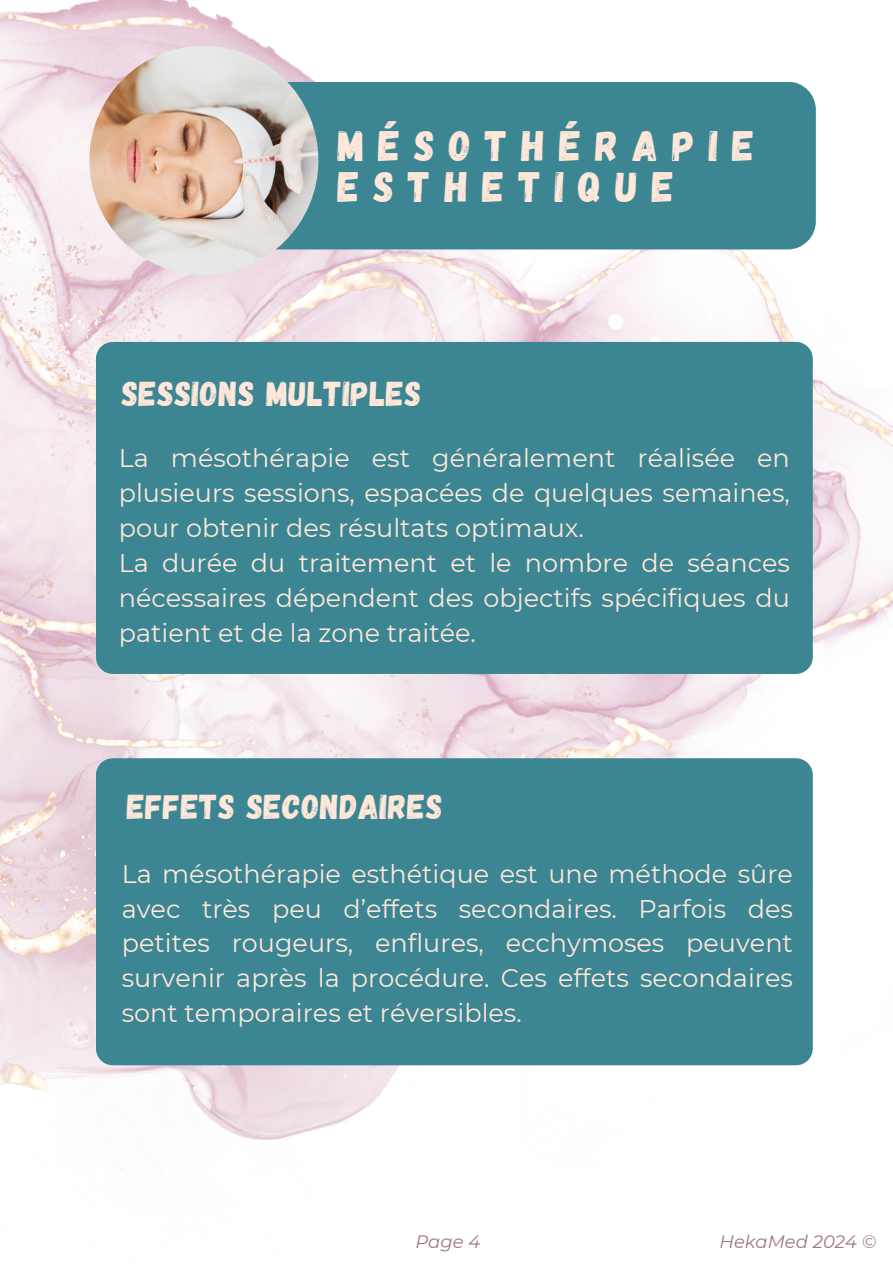
<style>
.page{position:relative;width:893px;height:1264px;background:#fff}
.page>*{position:absolute;margin:0;border:0;box-sizing:border-box;transform-origin:0 0}
.t1{font:42.45px/40.5px "Gagalin";letter-spacing:.33em;color:#ffe7d9}
.t2{font:34.5px "Gagalin";letter-spacing:.02em;color:#ffe7d9}
.t3{font:25.5px/34.8px "Montserrat";color:#ffe7d9;text-align:justify}
.t4{font:italic 18px "Montserrat";color:#9d7982}
</style>
<div class="page">
<img style="left:0;top:0;width:892px;height:1140px">
<div style="left:228px;top:82px;width:587px;height:167px;background:#3b8692;border-radius:28px"></div>
<img style="left:89px;top:46px;width:229px;height:229px;border-radius:50%">
<div style="left:96px;top:758px;width:716px;height:307px;background:#3b8692"></div>
<div style="left:96px;top:342px;width:716px;height:332px;background:#3b8692"></div>
<p class="t1" style="left:338px;top:124px;width:418px">MÉSOTHÉRAPIE<br>ESTHETIQUE</p>
<h2 class="t2" style="left:122px;top:371px;width:301px">SESSIONS MULTIPLES</h2>
<h3 class="t3" style="left:119px;top:440px;width:672px">La mésothérapie est généralement réalisée en plusieurs sessions, espacées de quelques semaines, pour obtenir des résultats optimaux.</h3>
<p class="t3" style="left:119px;top:545px;width:672px">La durée du traitement et le nombre de séances nécessaires dépendent des objectifs spécifiques du patient et de la zone traitée.</p>
<h1 class="t2" style="left:127px;top:784px;width:317px">EFFETS SECONDAIRES</h1>
<h2 class="t3" style="left:122px;top:856px;width:672px">La mésothérapie esthétique est une méthode sûre avec très peu d’effets secondaires. Parfois des petites rougeurs, enflures, ecchymoses peuvent survenir après la procédure. Ces effets secondaires sont temporaires et réversibles.</h2>
<h3 class="t4" style="left:415px;top:1230px;width:66px">Page 4</h3>
<p class="t4" style="left:719px;top:1230px;width:158px">HekaMed 2024 ©</p>
</div>
